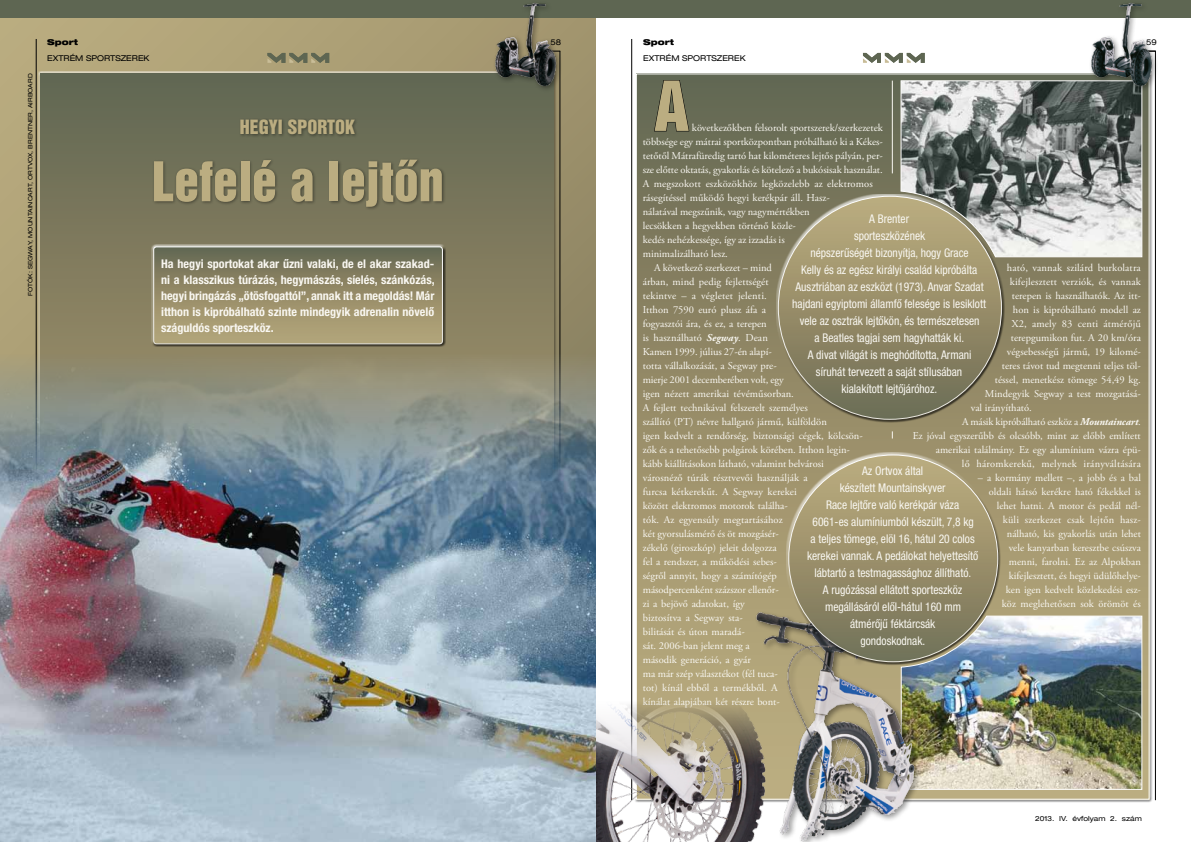
<style>
.page{position:relative;width:1191px;height:842px;background:#fff}
.page>*{position:absolute;margin:0;border:0;box-sizing:border-box;transform-origin:0 0}
.t1{font:63.1px "Helvetica Inserat H Roman";color:#bbad81}
.t2{font:50px "Helvetica Inserat H Roman";color:#bbad81}
.t3{font:18px "Helvetica Inserat H Roman";color:#bbad81}
.t4{font:condensed 12px/17px "Helvetica Neue LT Pro";color:#f9f7f1;text-align:center;scale:.96 1}
.t5{font:700 condensed 12px/16px "Helvetica Neue LT Pro";color:#f9f7f1;text-align:justify}
.t6{font:10.5px/14px "Adobe Garamond Pro";color:#f9f7f1;text-align:right}
.t7{font:10.5px "Adobe Garamond Pro";letter-spacing:.025em;color:#f9f7f1}
.t8{font:8px "Helvetica Ext H";color:#000}
.t9{font:8px "Helvetica Ext H Black";color:#000}
.t10{font:7px "Helvetica Ext H";color:#000}
.t11{font:6px "Helvetica Ext H";color:#000}
.s1{font-weight:700;font-style:italic}
</style>
<div class="page">
<svg style="left:0;top:17px;width:595px;height:338px"></svg>
<div style="left:0;top:0;width:1191px;height:17px;background:#5e6652"></div>
<div style="left:636px;top:74px;width:513px;height:725px;background:linear-gradient(to bottom,#67674f,#c8b78a)"></div>
<svg style="left:267px;top:53px;width:62px;height:10px"></svg>
<svg style="left:863px;top:53px;width:61px;height:10px"></svg>
<svg style="left:40px;top:74px;width:513px;height:281px"></svg>
<hr style="left:36px;top:39px;width:1px;height:761px;background:#000">
<hr style="left:560px;top:51px;width:1px;height:749px;background:#000">
<hr style="left:631px;top:39px;width:1px;height:761px;background:#000">
<hr style="left:1155px;top:51px;width:1px;height:749px;background:#000">
<div style="left:239px;top:118px;width:120px;height:20px;background:#000;opacity:.4"></div>
<div style="left:152px;top:158px;width:294px;height:53px;background:#000;opacity:.4"></div>
<svg style="left:653px;top:79px;width:37px;height:53px"></svg>
<hr style="left:892px;top:81px;width:1px;height:92px;background:#f9f7f1">
<img style="left:595px;top:702px;width:132px;height:140px">
<img style="left:0;top:355px;width:595px;height:487px">
<div style="left:492px;top:0;width:71px;height:92px;background:#000;opacity:.4"></div>
<img style="left:494px;top:0;width:64px;height:95px">
<svg style="left:900px;top:80px;width:242px;height:177px"></svg>
<div style="left:1088px;top:0;width:70px;height:92px;background:#000;opacity:.4"></div>
<img style="left:1089px;top:0;width:65px;height:95px">
<div style="left:775px;top:193px;width:213px;height:166px;background:#fff;opacity:.75"></div>
<div style="left:783px;top:232px;width:221px;height:190px;background:#000;opacity:.75"></div>
<div style="left:778px;top:196px;width:223px;height:223px;background:linear-gradient(to bottom,#c0b082,#6e6d54);border-radius:50%"></div>
<img style="left:952px;top:616px;width:190px;height:174px">
<img style="left:727px;top:587px;width:225px;height:255px">
<div style="left:786px;top:452px;width:199px;height:154px;background:#fff;opacity:.75"></div>
<div style="left:792px;top:488px;width:209px;height:177px;background:#000;opacity:.75"></div>
<div style="left:788px;top:455px;width:209px;height:207px;background:linear-gradient(to bottom,#bfaf80,#757359);border-radius:50%"></div>
<div style="left:151px;top:244px;width:293px;height:100px;background:#bbb8a9"></div>
<div style="left:151px;top:246px;width:295px;height:101px;background:#000;opacity:.75"></div>
<div style="left:154px;top:247px;width:288px;height:97px;background:linear-gradient(to bottom,#696a53,#bbaa7c);border-radius:3px"></div>
<div style="left:153px;top:247px;width:290px;height:97px;border:1px solid #fff;border-radius:3px"></div>
<p class="t11" style="left:27px;top:296px;width:224px;rotate:-90deg">FOTÓK: SEGWAY, MOUNTAI NCART, ORTVOX, BRENTNER, AIRBOARD</p>
<p class="t9" style="left:47px;top:38px;width:32px">Sport</p>
<p class="t8" style="left:47px;top:54px;width:104px">EXTRÉM SPORTSZEREK</p>
<h3 class="t3" style="left:240px;top:116px;width:117px">Hegyi sportok</h3>
<h2 class="t2" style="left:152px;top:152px;width:293px">Lefelé a lejtôn</h2>
<p class="t5" style="left:161px;top:255px;width:275px">Ha hegyi sportokat akar űzni valaki, de el akar szakad&shy;ni a klasszikus túrázás, hegymászás, síelés, szánkózás, hegyi bringázás „ötösfogattól”, annak itt a megoldás! Már itthon is kipróbálható szinte mindegyik adrenalin növelő száguldós sporteszköz.</p>
<p class="t8" style="left:550px;top:38px;width:12px">58</p>
<p class="t9" style="left:643px;top:38px;width:32px">Sport</p>
<p class="t8" style="left:1146px;top:38px;width:12px">59</p>
<p class="t8" style="left:643px;top:54px;width:104px">EXTRÉM SPORTSZEREK</p>
<h1 class="t1" style="left:654px;top:69px;width:37px">A</h1>
<p class="t6" style="left:692px;top:121px;width:192px">következőkben felsorolt sportszerek/szerkezetek</p>
<p class="t6" style="left:643px;top:135px;width:241px">többsége egy mátrai sportközpontban próbálható ki a Kékes-</p>
<p class="t6" style="left:643px;top:149px;width:241px">tetőtől Mátrafüredig tartó hat kilométeres lejtős pályán, per-</p>
<p class="t6" style="left:643px;top:163px;width:241px">sze előtte oktatás, gyakorlás és kötelező a bukósisak használat.</p>
<p class="t6" style="left:643px;top:177px;width:231px">A megszokott eszközökhöz legközelebb az elektromos</p>
<p class="t6" style="left:643px;top:191px;width:189px">rásegítéssel működő hegyi kerékpár áll. Hasz-</p>
<p class="t6" style="left:643px;top:205px;width:168px">nálatával megszűnik, vagy nagymértékben</p>
<p class="t6" style="left:643px;top:219px;width:155px">lecsökken a hegyekben történő közle-</p>
<p class="t6" style="left:643px;top:233px;width:143px">kedés nehézkessége, így az izzadás is</p>
<p class="t6" style="left:643px;top:247px;width:87px">minimalizálható lesz.</p>
<p class="t6" style="left:654px;top:261px;width:119px">A következő szerkezet – mind</p>
<p class="t6" style="left:643px;top:275px;width:127px">árban, mind pedig fejlettségét</p>
<p class="t6" style="left:643px;top:289px;width:125px">tekintve – a végletet jelenti.</p>
<p class="t6" style="left:643px;top:303px;width:125px">Itthon 7590 euró plusz áfa a</p>
<p class="t6" style="left:643px;top:317px;width:125px">fogyasztói ára, és ez, a terepen</p>
<p class="t6" style="left:643px;top:331px;width:127px">is használható <span class="s1">Segway</span>. Dean</p>
<p class="t6" style="left:643px;top:345px;width:130px">Kamen 1999. július 27-én alapí-</p>
<p class="t6" style="left:643px;top:359px;width:135px">totta vállalkozását, a Segway pre-</p>
<p class="t6" style="left:643px;top:373px;width:142px">mierje 2001 decemberében volt, egy</p>
<p class="t6" style="left:643px;top:387px;width:153px">igen nézett amerikai tévéműsorban.</p>
<p class="t6" style="left:643px;top:401px;width:167px">A fejlett technikával felszerelt személyes</p>
<p class="t6" style="left:643px;top:415px;width:185px">szállító (PT) névre hallgató jármű, külföldön</p>
<p class="t6" style="left:643px;top:429px;width:221px">igen kedvelt a rendőrség, biztonsági cégek, kölcsön-</p>
<p class="t6" style="left:643px;top:443px;width:209px">zők és a tehetősebb polgárok körében. Itthon legin-</p>
<p class="t6" style="left:643px;top:457px;width:182px">kább kiállításokon látható, valamint belvárosi</p>
<p class="t6" style="left:643px;top:471px;width:166px">városnéző túrák résztvevői használják a</p>
<p class="t6" style="left:643px;top:485px;width:156px">furcsa kétkerekűt. A Segway kerekei</p>
<p class="t6" style="left:643px;top:499px;width:147px">között elektromos motorok találha-</p>
<p class="t6" style="left:643px;top:513px;width:141px">tók. Az egyensúly megtartásához</p>
<p class="t6" style="left:643px;top:527px;width:137px">két gyorsulásmérő és öt mozgásér-</p>
<p class="t6" style="left:643px;top:541px;width:136px">zékelő (giroszkóp) jeleit dolgozza</p>
<p class="t6" style="left:643px;top:555px;width:135px">fel a rendszer, a működési sebes-</p>
<p class="t6" style="left:643px;top:569px;width:135px">ségről annyit, hogy a számítógép</p>
<p class="t6" style="left:643px;top:583px;width:137px">másodpercenként százszor ellenőr-</p>
<p class="t6" style="left:643px;top:597px;width:104px">zi a bejövő adatokat, így</p>
<p class="t6" style="left:643px;top:611px;width:101px">biztosítva a Segway sta-</p>
<p class="t6" style="left:643px;top:625px;width:103px">bilitását és úton maradá-</p>
<p class="t6" style="left:643px;top:639px;width:108px">sát. 2006-ban jelent meg a</p>
<p class="t6" style="left:643px;top:653px;width:110px">második generáció, a gyár</p>
<p class="t6" style="left:643px;top:667px;width:136px">ma már szép választékot (fél tuca-</p>
<p class="t6" style="left:643px;top:681px;width:136px">tot) kínál ebből a termékből. A</p>
<p class="t6" style="left:643px;top:695px;width:139px">kínálat alapjában két részre bont-</p>
<p class="t4" style="left:792px;top:210px;width:203px">A Brenter<br>sporteszközének<br>népszerűségét bizonyítja, hogy Grace<br>Kelly és az egész királyi család kipróbálta Ausztriában az eszközt (1973). Anvar Szadat hajdani egyiptomi államfő felesége is lesiklott vele az osztrák lejtőkön, és természetesen<br>a Beatles tagjai sem hagyhatták ki.<br>A divat világát is meghódította, Armani síruhát tervezett a saját stílusában<br>kialakított lejtőjáróhoz.</p>
<p class="t6" style="left:1007px;top:261px;width:135px">ható, vannak szilárd burkolatra</p>
<p class="t6" style="left:1010px;top:275px;width:133px">kifejlesztett verziók, és vannak</p>
<p class="t6" style="left:1012px;top:289px;width:130px">terepen is használhatók. Az itt-</p>
<p class="t6" style="left:1013px;top:303px;width:130px">hon is kipróbálható modell az</p>
<p class="t6" style="left:1012px;top:317px;width:131px">X2, amely 83 centi átmérőjű</p>
<p class="t6" style="left:1011px;top:331px;width:131px">terepgumikon fut. A 20 km/óra</p>
<p class="t6" style="left:1007px;top:345px;width:136px">végsebességű jármű, 19 kilomé-</p>
<p class="t6" style="left:1002px;top:359px;width:140px">teres távot tud megtenni teljes töl-</p>
<p class="t6" style="left:995px;top:373px;width:148px">téssel, menetkész tömege 54,49 kg.</p>
<p class="t6" style="left:985px;top:387px;width:157px">Mindegyik Segway a test mozgatásá-</p>
<p class="t6" style="left:971px;top:401px;width:62px">val irányítható.</p>
<p class="t6" style="left:962px;top:415px;width:180px">A másik kipróbálható eszköz a <span class="s1">Mountaincart</span>.</p>
<p class="t6" style="left:913px;top:429px;width:229px">Ez jóval egyszerűbb és olcsóbb, mint az előbb említett</p>
<p class="t6" style="left:936px;top:443px;width:207px">amerikai találmány. Ez egy alumínium vázra épü-</p>
<p class="t7" style="left:962px;top:457px;width:180px">lő háromkerekű, melynek irányváltására</p>
<p class="t6" style="left:978px;top:471px;width:165px">– a kormány mellett –, a jobb és a bal oldali hátsó kerékre ható fékekkel is lehet hatni. A motor és pedál nél-<br>küli szerkezet csak lejtőn hasz&shy;nálható, kis gyakorlás után lehet<br>vele kanyarban keresztbe csúszva menni, farolni. Ez az Alpokban kifejlesztett, és hegyi üdülőhelye-<br>ken igen kedvelt közlekedési esz-<br>köz meglehetősen sok örömöt és</p>
<p class="t4" style="left:807px;top:462px;width:180px">Az Ortvox által<br>készített Mountainskyver<br>Race lejtőre való kerékpár váza<br>6061-es alumíniumból készült, 7,8 kg<br>a teljes tömege, elöl 16, hátul 20 colos kerekei vannak. A pedálokat helyettesítő lábtartó a testmagassághoz állítható.<br>A rugózással ellátott sporteszköz megállásáról elől-hátul 160 mm átmérőjű féktárcsák<br>gondoskodnak.</p>
<p class="t10" style="left:1035px;top:815px;width:108px">2013. IV. ÉVFOLYAM 2. SZÁM</p>
</div>
